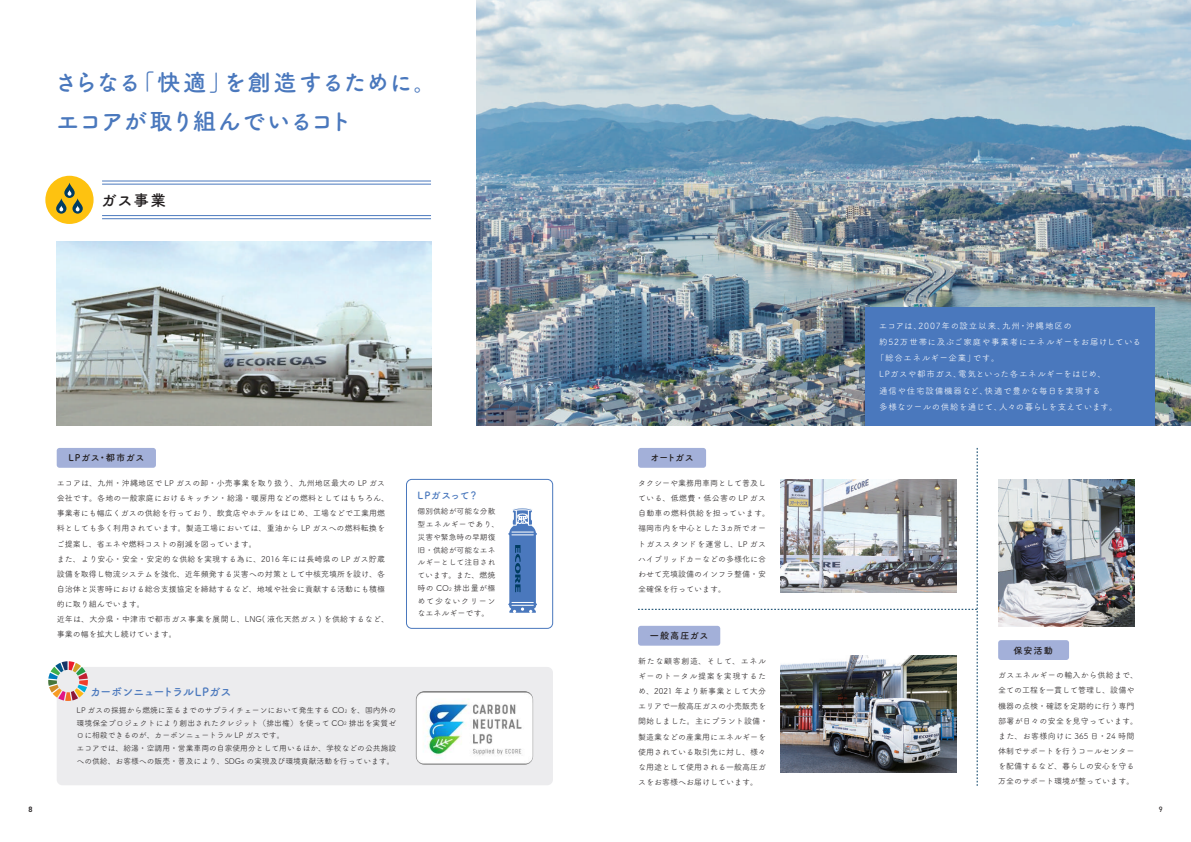
<style>
.page{position:relative;width:1191px;height:842px;background:#fff}
.page>*{position:absolute;margin:0;border:0;box-sizing:border-box;transform-origin:0 0}
.t1{font:23.4px/39px "Tsuku A Rd Gothic Std B";letter-spacing:-.03em;color:#4a78bd}
.t2{font:15.6px "Tsuku A Rd Gothic Std B";color:#231f20}
.t3{font:11.3px "Tsuku A Rd Gothic Std B";letter-spacing:-.03em;color:#4a78bd}
.t4{font:9.9px "Tsuku A Rd Gothic Std B";letter-spacing:.04em;color:#4a78bd}
.t5{font:9.2px "Tsuku A Rd Gothic Std B";letter-spacing:.05em;color:#231f20}
.t6{font:8.5px "Tsuku A Rd Gothic Std R";letter-spacing:.06em;color:#fff}
.t7{font:8.5px "Tsuku A Rd Gothic Std R";letter-spacing:.015em;color:#fff}
.t8{font:8.5px "Tsuku A Rd Gothic Std R";letter-spacing:.1em;color:#fff}
.t9{font:8px/15.1px "Tsuku A Rd Gothic Std R";color:#231f20}
.t10{font:7.8px/12.8px "Tsuku A Rd Gothic Std R";color:#231f20}
.t11{font:600 7.8px "DIN2014";color:#231f20}
.t12{font:7.8px "DIN2014";color:#231f20}
.s1{font-size:7.1px}
.s2{font-size:8px}
.s3{font-size:4.7px}
.s4{font-size:4.5px}
</style>
<div class="page">
<img style="left:476px;top:0;width:715px;height:425px">
<img style="left:57px;top:241px;width:374px;height:184px">
<div style="left:57px;top:667px;width:496px;height:118px;background:#ececee;border-radius:6px"></div>
<div style="left:57px;top:448px;width:99px;height:20px;background:#a3b0d9;border-radius:3px"></div>
<div style="left:406px;top:479px;width:147px;height:150px;border:1px solid #4a78bd;border-radius:5px"></div>
<svg style="left:508px;top:508px;width:29px;height:105px"></svg>
<svg style="left:48px;top:661px;width:40px;height:40px"></svg>
<img style="left:416px;top:691px;width:117px;height:74px">
<img style="left:998px;top:479px;width:136px;height:147px">
<div style="left:998px;top:640px;width:71px;height:20px;background:#a3b0d9;border-radius:3px"></div>
<div style="left:45px;top:176px;width:49px;height:48px;background:#fec210;border-radius:50%"></div>
<svg style="left:56px;top:198px;width:10px;height:16px"></svg>
<svg style="left:72px;top:198px;width:11px;height:16px"></svg>
<svg style="left:64px;top:183px;width:11px;height:15px"></svg>
<svg style="left:59px;top:206px;width:4px;height:5px"></svg>
<svg style="left:76px;top:206px;width:4px;height:5px"></svg>
<svg style="left:68px;top:190px;width:3px;height:6px"></svg>
<hr style="left:102px;top:184px;width:329px;height:1px;background:#4a78bd">
<hr style="left:102px;top:181px;width:329px;height:1px;background:#4a78bd">
<hr style="left:102px;top:219px;width:329px;height:1px;background:#4a78bd">
<hr style="left:102px;top:215px;width:329px;height:1px;background:#4a78bd">
<img style="left:638px;top:448px;width:340px;height:338px">
<div style="left:865px;top:307px;width:289px;height:118px;background:#4a78bd"></div>
<h1 class="t1" style="left:54px;top:62px;width:384px">さらなる「快適」を創造するために。エコアが取り組んでいるコト</h1>
<h2 class="t2" style="left:101px;top:188px;width:67px">ガス事業</h2>
<p class="t5" style="left:69px;top:451px;width:77px">LPガス・都市ガス</p>
<p class="t5" style="left:650px;top:451px;width:45px">オートガス</p>
<p class="t9" style="left:57px;top:475px;width:334px">エコアは、九州・沖縄地区で LP ガスの卸・小売事業を取り扱う、九州地区最大の LP ガス会社です。各地の一般家庭におけるキッチン・給湯・暖房用などの燃料としてはもちろん、事業者にも幅広くガスの供給を行っており、飲食店やホテルをはじめ、工場などで工業用燃料としても多く利用されています。製造工場においては、重油から LP ガスへの燃料転換をご提案し、省エネや燃料コストの削減を図っています。<br>また、より安心・安全・安定的な供給を実現する為に、2016 年には長崎県の LP ガス貯蔵設備を取得し物流システムを強化、近年頻発する災害への対策として中核充填所を設け、各自治体と災害時における総合支援協定を締結するなど、地域や社会に貢献する活動にも積極的に取り組んでいます。<br>近年は、大分県・中津市で都市ガス事業を展開し、LNG( 液化天然ガス ) を供給するなど、事業の幅を拡大し続けています。</p>
<p class="t9" style="left:638px;top:475px;width:134px">タクシーや業務用車両として普及している、低燃費・低公害の LP ガス自動車の燃料供給を担っています。福岡市内を中心とした 3<span class="s1">カ</span>所でオートガススタンドを運営し、LP ガスハイブリッドカーなどの多様化に合わせて充填設備のインフラ整備・安全確保を行っています。</p>
<p class="t4" style="left:417px;top:488px;width:62px">LPガスって？</p>
<p class="t10" style="left:417px;top:504px;width:83px">個別供給が可能な分散型エネルギーであり、災害や緊急時の早期復旧・供給が可能なエネルギーとして注目されています。また、<span class="s2">燃焼</span></p>
<p class="t9" style="left:417px;top:581px;width:79px;line-height:12.8px;text-align:justify">時の CO<span class="s3">2</span> 排出量が極めて少ないクリーンなエネルギーです。</p>
<p class="t5" style="left:650px;top:629px;width:60px">一般高圧ガス</p>
<p class="t9" style="left:638px;top:653px;width:132px">新たな顧客創造、そして、エネルギーのトータル提案を実現するため、2021 年より新事業として大分エリアで一般高圧ガスの小売販売を開始しました。主にプラント設備・製造業などの産業用にエネルギーを使用されている取引先に対し、様々な用途として使用される一般高圧ガスをお客様へお届けしています。</p>
<h3 class="t3" style="left:90px;top:683px;width:143px">カーボンニュートラルLPガス</h3>
<p class="t10" style="left:77px;top:703px;width:321px">LP ガスの採掘から燃焼に至るまでのサプライチェーンにおいて発生する CO<span class="s4">2</span> を、国内外の環境保全プロジェクトにより創出されたクレジット（排出権）を使って CO<span class="s4">2</span> 排出を実質ゼロに相殺できるのが、カーボンニュートラル LP ガスです。<br>エコアでは、給湯・空調用・営業車両の自家使用分として用いるほか、学校などの公共施設への供給、お客様への販売・普及により、SDGs の実現及び環境貢献活動を行っています。</p>
<p class="t8" style="left:879px;top:319px;width:194px">エコアは、2007年の設立以来、九州・沖縄地区の</p>
<p class="t6" style="left:879px;top:335px;width:263px">約52万世帯に及ぶご家庭や事業者にエネルギーをお届けしている</p>
<p class="t6" style="left:875px;top:352px;width:125px">「総合エネルギー企業」です。</p>
<p class="t6" style="left:879px;top:368px;width:229px">LPガスや都市ガス、電気といった各エネルギーをはじめ、</p>
<p class="t6" style="left:879px;top:384px;width:223px">通信や住宅設備機器など、快適で豊かな毎日を実現する</p>
<p class="t7" style="left:879px;top:400px;width:240px">多様なツールの供給を通じて、人々の暮らしを支えています。</p>
<p class="t5" style="left:1013px;top:643px;width:41px">保安活動</p>
<p class="t9" style="left:998px;top:667px;width:142px">ガスエネルギーの輸入から供給まで、全ての工程を一貫して管理し、設備や機器の点検・確認を定期的に行う専門部署が日々の安全を見守っています。また、お客様向けに 365 日・24 時間体制でサポートを行うコールセンターを配備するなど、暮らしの安心を守る万全のサポート環境が整っています。</p>
<p class="t11" style="left:28px;top:804px;width:6px">8</p>
<p class="t12" style="left:1158px;top:805px;width:5px">9</p>
</div>
